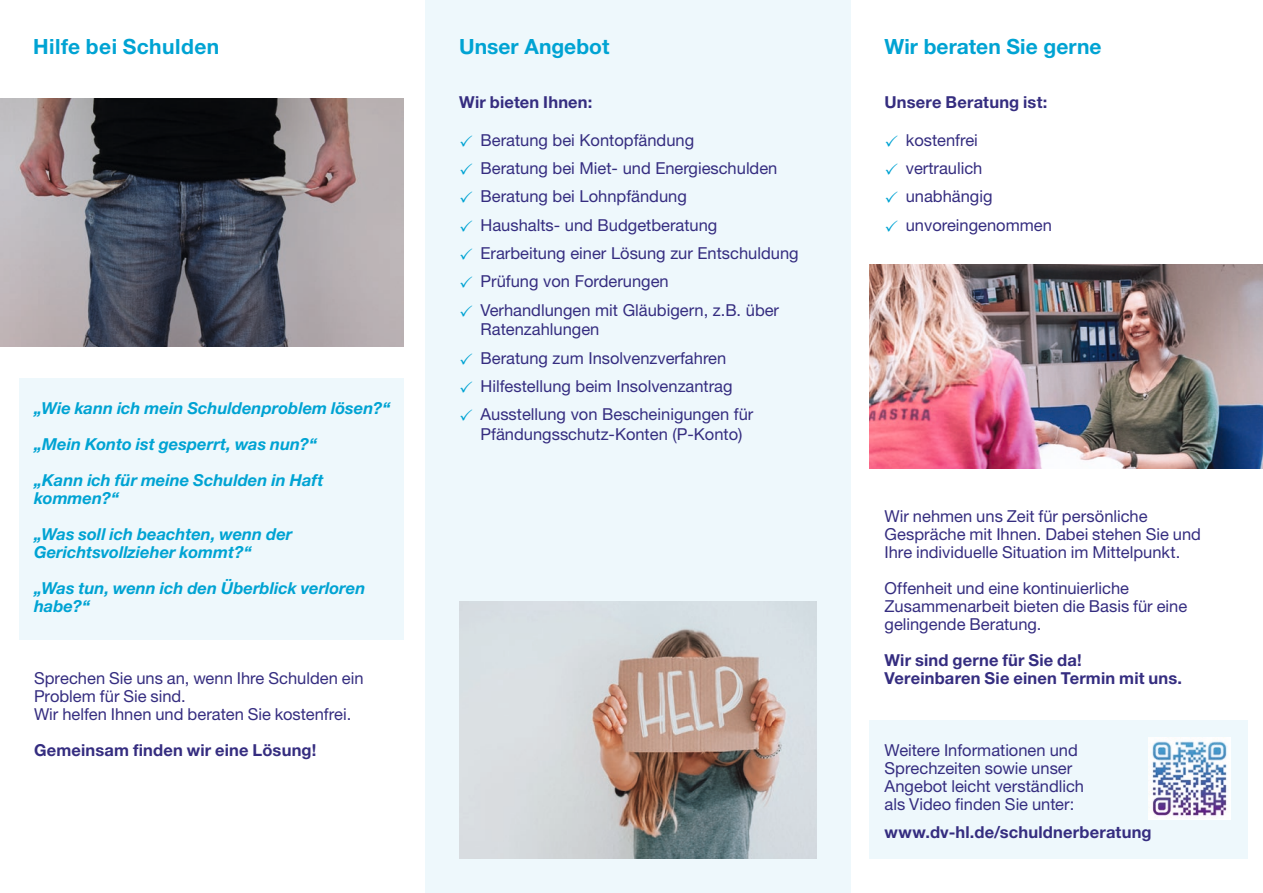
<style>
.page{position:relative;width:1263px;height:893px;background:#fff}
.page>*{position:absolute;margin:0;border:0;box-sizing:border-box;transform-origin:0 0}
.t1{font:700 21px "Helvetica Neue LT Std";color:#00a3d3}
.t2{font:700 21px "Helvetica Neue LT Std";letter-spacing:.02em;color:#00a3d3}
.t3{font:16.5px/18px "Helvetica Neue LT Std";color:#352d80}
.t4{font:italic 700 16.5px/36px "Helvetica Neue LT Std";color:#00a3d3}
.t5{font:700 16.5px/18px "Helvetica Neue LT Std";letter-spacing:.01em;color:#352d80}
.s1{color:#00a3d3}
</style>
<div class="page">
<div style="left:426px;top:0;width:425px;height:893px;background:#eef8fc"></div>
<div style="left:870px;top:720px;width:378px;height:139px;background:#eef8fc"></div>
<div style="left:19px;top:378px;width:385px;height:261px;background:#eef8fc"></div>
<img style="left:0;top:99px;width:404px;height:248px">
<img style="left:459px;top:601px;width:357px;height:258px">
<img style="left:870px;top:264px;width:393px;height:204px">
<img style="left:1148px;top:738px;width:82px;height:81px">
<p class="t2" style="left:33px;top:34px;width:187px">Hilfe bei Schulden</p>
<p class="t4" style="left:34px;top:390px;width:358px">„Wie kann ich mein Schuldenproblem lösen?“ „Mein Konto ist gesperrt, was nun?“<br>„Kann ich für meine Schulden in Haft</p>
<p class="t4" style="left:34px;top:480px;width:260px">kommen?“<br>„Was soll ich beachten, wenn der</p>
<p class="t4" style="left:34px;top:534px;width:333px">Gerichtsvollzieher kommt?“<br>„Was tun, wenn ich den Überblick verloren</p>
<p class="t4" style="left:34px;top:588px;width:57px">habe?“</p>
<p class="t3" style="left:34px;top:669px;width:331px">Sprechen Sie uns an, wenn Ihre Schulden ein<br>Problem für Sie sind.<br>Wir helfen Ihnen und beraten Sie kostenfrei.</p>
<p class="t5" style="left:34px;top:741px;width:284px">Gemeinsam finden wir eine Lösung!</p>
<p class="t1" style="left:459px;top:34px;width:152px">Unser Angebot</p>
<p class="t5" style="left:459px;top:93px;width:135px">Wir bieten Ihnen:</p>
<p class="t3" style="left:459px;top:131px;width:236px"><span class="s1">✓</span> Beratung bei Kontopfändung</p>
<p class="t3" style="left:459px;top:159px;width:320px"><span class="s1">✓</span> Beratung bei Miet- und Energieschulden</p>
<p class="t3" style="left:459px;top:187px;width:229px"><span class="s1">✓</span> Beratung bei Lohnpfändung</p>
<p class="t3" style="left:459px;top:216px;width:260px"><span class="s1">✓</span> Haushalts- und Budgetberatung</p>
<p class="t3" style="left:459px;top:244px;width:341px"><span class="s1">✓</span> Erarbeitung einer Lösung zur Entschuldung</p>
<p class="t3" style="left:459px;top:272px;width:211px"><span class="s1">✓</span> Prüfung von Forderungen</p>
<p class="t3" style="left:480px;top:300px;width:300px;line-height:19.8px;text-indent:-21px"><span class="s1">✓</span> Verhandlungen mit Gläubigern, z.B. über<br>Ratenzahlungen</p>
<p class="t3" style="left:459px;top:349px;width:268px"><span class="s1">✓</span> Beratung zum Insolvenzverfahren</p>
<p class="t3" style="left:459px;top:377px;width:275px"><span class="s1">✓</span> Hilfestellung beim Insolvenzantrag</p>
<p class="t3" style="left:480px;top:404px;width:274px;line-height:19.8px;text-indent:-21px"><span class="s1">✓</span> Ausstellung von Bescheinigungen für<br>Pfändungsschutz-Konten (P-Konto)</p>
<p class="t1" style="left:884px;top:34px;width:218px">Wir beraten Sie gerne</p>
<p class="t5" style="left:884px;top:93px;width:164px">Unsere Beratung ist:</p>
<p class="t3" style="left:884px;top:131px;width:95px"><span class="s1">✓</span> kostenfrei</p>
<p class="t3" style="left:884px;top:159px;width:99px"><span class="s1">✓</span> vertraulich</p>
<p class="t3" style="left:884px;top:187px;width:110px"><span class="s1">✓</span> unabhängig</p>
<p class="t3" style="left:884px;top:216px;width:169px"><span class="s1">✓</span> unvoreingenommen</p>
<p class="t3" style="left:884px;top:507px;width:318px">Wir nehmen uns Zeit für persönliche<br>Gespräche mit Ihnen. Dabei stehen Sie und<br>Ihre individuelle Situation im Mittelpunkt.</p>
<p class="t3" style="left:884px;top:579px;width:304px">Offenheit und eine kontinuierliche<br>Zusammenarbeit bieten die Basis für eine gelingende Beratung.</p>
<p class="t5" style="left:884px;top:651px;width:299px">Wir sind gerne für Sie da!<br>Vereinbaren Sie einen Termin mit uns.</p>
<p class="t3" style="left:884px;top:741px;width:201px">Weitere Informationen und<br>Sprechzeiten sowie unser<br>Angebot leicht verständlich als Video finden Sie unter:</p>
<p class="t5" style="left:884px;top:823px;width:269px">www.dv-hl.de/schuldnerberatung</p>
</div>
